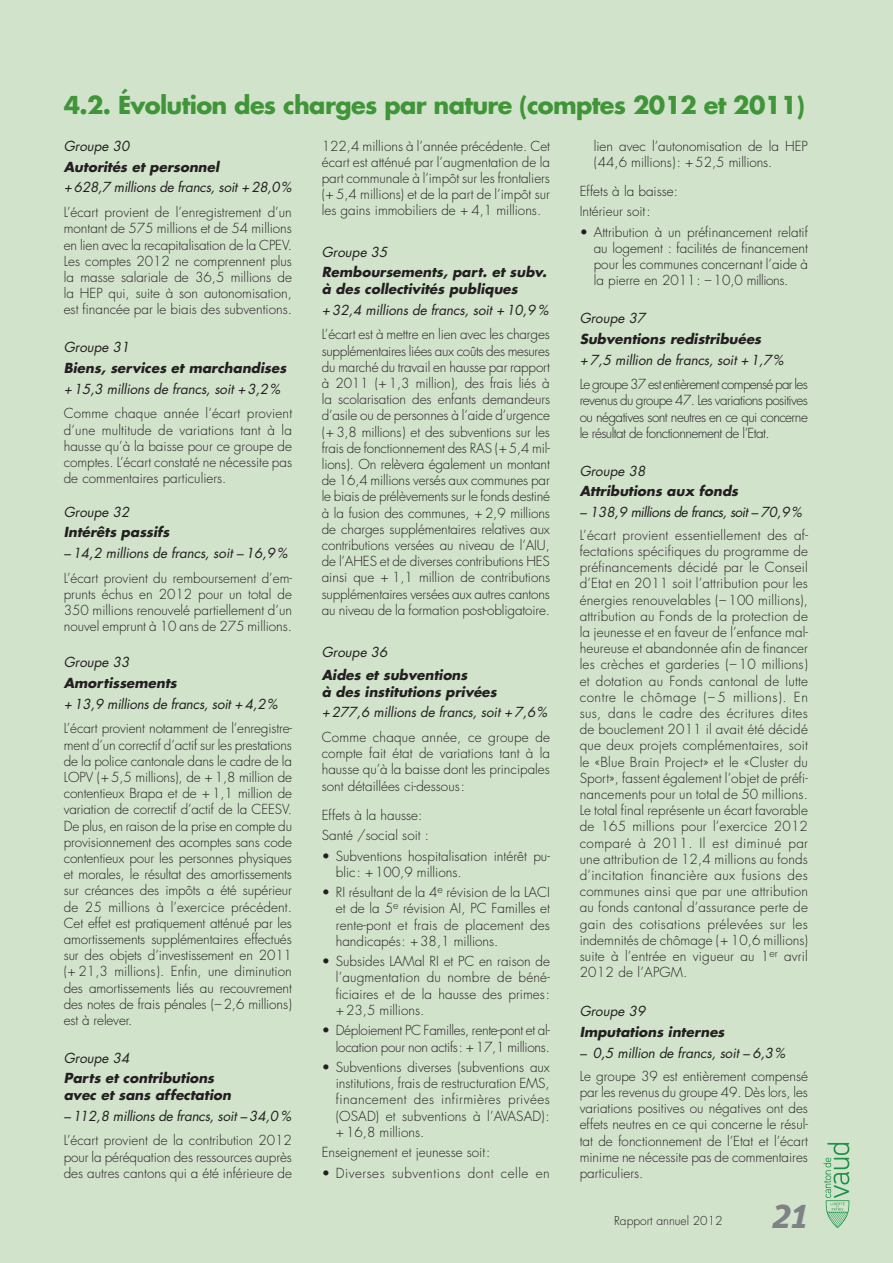
<style>
.page{position:relative;width:893px;height:1263px;background:#d2e3cc}
.page>*{position:absolute;margin:0;border:0;box-sizing:border-box;transform-origin:0 0}
.t1{font:italic 700 36px "Unit";color:#808285}
.Titre_Comptes_2_-_Ve{font:700 24px "Futura";letter-spacing:-.03em;color:#3f9537}
.Texte{font:300 13.5px/16.2px "Futura";color:#231f20;text-align:justify}
.Texte_retrait_puces{font:300 13.5px/16.2px "Futura";color:#231f20;text-align:justify}
.Intertitre_Comptes{font:italic 13.5px "Futura";letter-spacing:-.01em;color:#231f20}
.Intetitre_Comptes{font:italic 700 13.5px/16.5px "Futura";color:#231f20}
.Texte_retrait_puces-2{font:300 13.5px/16.2px "Futura";letter-spacing:-.02em;color:#231f20;text-align:right}
.Intertitre_Comptes-2{font:italic 13.5px "Futura";letter-spacing:-.04em;color:#231f20}
.Texte_retrait_puces-3{font:300 13.5px "Futura";letter-spacing:.035em;color:#231f20}
.t2{font:300 12px "Futura";color:#231f20}
</style>
<div class="page">
<svg style="left:823px;top:1143px;width:26px;height:85px"></svg>
<p class="Titre_Comptes_2_-_Ve" style="left:64px;top:88px;width:743px">4.2. Évolution des charges par nature (comptes 2012 et 2011)</p>
<p class="Intertitre_Comptes" style="left:64px;top:137px;width:67px">Groupe 30</p>
<p class="Intetitre_Comptes" style="left:64px;top:158px;width:157px">Autorités et personnel</p>
<p class="Intertitre_Comptes" style="left:64px;top:178px;width:229px">+ 628,7 millions de francs, soit + 28,0%</p>
<p class="Texte" style="left:64px;top:204px;width:230px">L’écart provient de l’enregistrement d’un montant de 575 millions et de 54 millions en lien avec la recapitalisation de la CPEV.<br>Les comptes 2012 ne comprennent plus la masse salariale de 36,5 millions de la HEP qui, suite à son autonomisation, est financée par le biais des subventions.</p>
<p class="Intertitre_Comptes" style="left:64px;top:338px;width:67px">Groupe 31</p>
<p class="Intetitre_Comptes" style="left:64px;top:359px;width:224px">Biens, services et marchandises</p>
<p class="Intertitre_Comptes" style="left:64px;top:379px;width:218px">+15,3 millions de francs, soit +3,2%</p>
<p class="Texte" style="left:64px;top:406px;width:230px">Comme chaque année l’écart provient d’une multitude de variations tant à la hausse qu’à la baisse pour ce groupe de comptes. L’écart constaté ne nécessite pas de commentaires particuliers.</p>
<p class="Intertitre_Comptes" style="left:64px;top:502px;width:67px">Groupe 32</p>
<p class="Intetitre_Comptes" style="left:64px;top:524px;width:107px">Intérêts passifs</p>
<p class="Intertitre_Comptes" style="left:64px;top:544px;width:225px">– 14,2 millions de francs, soit – 16,9%</p>
<p class="Texte" style="left:64px;top:570px;width:230px">L’écart provient du remboursement d’em&shy;prunts échus en 2012 pour un total de 350 millions renouvelé partiellement d’un nouvel emprunt à 10 ans de 275 millions.</p>
<p class="Intertitre_Comptes" style="left:64px;top:653px;width:67px">Groupe 33</p>
<p class="Intetitre_Comptes" style="left:64px;top:674px;width:115px">Amortissements</p>
<p class="Intertitre_Comptes" style="left:64px;top:694px;width:215px">+ 13,9 millions de francs, soit + 4,2%</p>
<p class="Texte" style="left:64px;top:721px;width:230px">L’écart provient notamment de l’enregistre&shy;ment d’un correctif d’actif sur les prestations de la police cantonale dans le cadre de la LOPV (+ 5,5 millions), de + 1,8 million de contentieux Brapa et de + 1,1 million de variation de correctif d’actif de la CEESV.<br>De plus, en raison de la prise en compte du provisionnement des acomptes sans code contentieux pour les personnes physiques et morales, le résultat des amortissements sur créances des impôts a été supérieur de 25 millions à l’exercice précédent.<br>Cet effet est pratiquement atténué par les amortissements supplémentaires effectués sur des objets d’investissement en 2011 (+ 21,3 millions). Enfin, une diminution des amortissements liés au recouvrement des notes de frais pénales (– 2,6 millions) est à relever.</p>
<p class="Intertitre_Comptes" style="left:64px;top:1048px;width:67px">Groupe 34</p>
<p class="Intetitre_Comptes" style="left:64px;top:1070px;width:169px">Parts et contributions avec et sans affectation</p>
<p class="Intertitre_Comptes" style="left:64px;top:1106px;width:229px">– 112,8 millions de francs, soit – 34,0 %</p>
<p class="Texte" style="left:64px;top:1133px;width:230px">L’écart provient de la contribution 2012 pour la péréquation des ressources auprès des autres cantons qui a été inférieure de</p>
<p class="Texte" style="left:322px;top:138px;width:230px">122,4 millions à l’année précédente. Cet écart est atténué par l’augmentation de la part communale à l’impôt sur les frontaliers (+ 5,4 millions) et de la part de l’impôt sur les gains immobiliers de + 4,1 millions.</p>
<p class="Intertitre_Comptes" style="left:322px;top:242px;width:67px">Groupe 35</p>
<p class="Intetitre_Comptes" style="left:322px;top:264px;width:226px">Remboursements, part. et subv. à des collectivités publiques</p>
<p class="Intertitre_Comptes" style="left:322px;top:300px;width:228px">+ 32,4 millions de francs, soit +10,9 %</p>
<p class="Texte" style="left:322px;top:327px;width:230px">L’écart est à mettre en lien avec les charges supplémentaires liées aux coûts des mesures du marché du travail en hausse par rapport à 2011 (+ 1,3 million), des frais liés à la scolarisation des enfants demandeurs d’asile ou de personnes à l’aide d’urgence (+ 3,8 millions) et des subventions sur les frais de fonctionnement des RAS (+5,4 mil&shy;lions). On relèvera également un montant de 16,4 millions versés aux communes par le biais de prélèvements sur le fonds destiné à la fusion des communes, + 2,9 millions de charges supplémentaires relatives aux contributions versées au niveau de l’AIU, de l’AHES et de diverses contributions HES ainsi que + 1,1 million de contributions supplémentaires versées aux autres cantons au niveau de la formation post-obligatoire.</p>
<p class="Intertitre_Comptes" style="left:322px;top:643px;width:67px">Groupe 36</p>
<p class="Intetitre_Comptes" style="left:322px;top:667px;width:177px">Aides et subventions<br>à des institutions privées</p>
<p class="Intertitre_Comptes" style="left:322px;top:703px;width:227px">+277,6 millions de francs, soit + 7,6%</p>
<p class="Texte" style="left:322px;top:729px;width:230px">Comme chaque année, ce groupe de compte fait état de variations tant à la hausse qu’à la baisse dont les principales sont détaillées ci-dessous:</p>
<p class="Texte" style="left:322px;top:807px;width:102px">Effets à la hausse:</p>
<p class="Texte" style="left:322px;top:827px;width:109px">Santé /social soit :</p>
<p class="Texte_retrait_puces" style="left:336px;top:848px;width:216px;text-indent:-14px">• Subventions hospitalisation intérêt pu&shy;blic: +100,9 millions.</p>
<p class="Texte_retrait_puces" style="left:336px;top:884px;width:216px;text-indent:-14px">• RI résultant de la 4<sup>e</sup> révision de la LACI et de la 5<sup>e</sup> révision AI, PC Familles et rente-pont et frais de placement des handicapés: +38,1 millions.</p>
<p class="Texte_retrait_puces" style="left:336px;top:954px;width:216px;text-indent:-14px">• Subsides LAMal RI et PC en raison de l’augmentation du nombre de béné&shy;ficiaires et de la hausse des primes: +23,5 millions.</p>
<p class="Texte_retrait_puces-2" style="left:322px;top:1023px;width:230px">• Déploiement PC Familles, rente-pont et al&shy;location pour non actifs: +17,1 millions.</p>
<p class="Texte_retrait_puces" style="left:336px;top:1059px;width:216px;text-indent:-14px">• Subventions diverses (subventions aux institutions, frais de restructuration EMS, financement des infirmières privées (OSAD) et subventions à l’AVASAD): +16,8 millions.</p>
<p class="Texte" style="left:322px;top:1144px;width:170px">Enseignement et jeunesse soit:</p>
<p class="Texte_retrait_puces-3" style="left:322px;top:1164px;width:229px">• Diverses subventions dont celle en</p>
<p class="Texte_retrait_puces" style="left:594px;top:138px;width:216px">lien avec l’autonomisation de la HEP (44,6 millions): +52,5 millions.</p>
<p class="Texte" style="left:580px;top:183px;width:100px">Effets à la baisse:</p>
<p class="Texte" style="left:580px;top:204px;width:72px">Intérieur soit:</p>
<p class="Texte_retrait_puces" style="left:594px;top:224px;width:216px;text-indent:-14px">• Attribution à un préfinancement relatif au logement : facilités de financement pour les communes concernant l’aide à la pierre en 2011: – 10,0 millions.</p>
<p class="Intertitre_Comptes" style="left:580px;top:309px;width:67px">Groupe 37</p>
<p class="Intetitre_Comptes" style="left:580px;top:330px;width:183px">Subventions redistribuées</p>
<p class="Intertitre_Comptes" style="left:580px;top:350px;width:205px">+ 7,5 million de francs, soit + 1,7%</p>
<p class="Texte" style="left:580px;top:377px;width:230px">Le groupe 37 est entièrement compensé par les revenus du groupe 47. Les variations positives ou négatives sont neutres en ce qui concerne le résultat de fonctionnement de l’Etat.</p>
<p class="Intertitre_Comptes" style="left:580px;top:461px;width:67px">Groupe 38</p>
<p class="Intetitre_Comptes" style="left:580px;top:483px;width:160px">Attributions aux fonds</p>
<p class="Intertitre_Comptes-2" style="left:580px;top:503px;width:224px">– 138,9 millions de francs, soit – 70,9%</p>
<p class="Texte" style="left:580px;top:527px;width:230px">L’écart provient essentiellement des af&shy;fectations spécifiques du programme de préfinancements décidé par le Conseil d’Etat en 2011 soit l’attribution pour les énergies renouvelables (– 100 millions), attribution au Fonds de la protection de la jeunesse et en faveur de l’enfance mal&shy;heureuse et abandonnée afin de financer les crèches et garderies (– 10 millions) et dotation au Fonds cantonal de lutte contre le chômage (– 5 millions). En sus, dans le cadre des écritures dites de bouclement 2011 il avait été décidé que deux projets complémentaires, soit le «Blue Brain Project» et le «Cluster du Sport», fassent également l’objet de préfi&shy;nancements pour un total de 50 millions.<br>Le total final représente un écart favorable de 165 millions pour l’exercice 2012 comparé à 2011. Il est diminué par une attribution de 12,4 millions au fonds d’incitation financière aux fusions des communes ainsi que par une attribution au fonds cantonal d’assurance perte de gain des cotisations prélevées sur les indemnités de chômage (+ 10,6 millions) suite à l’entrée en vigueur au 1<sup>er</sup> avril 2012 de l’APGM.</p>
<p class="Intertitre_Comptes" style="left:580px;top:1002px;width:67px">Groupe 39</p>
<p class="Intetitre_Comptes" style="left:580px;top:1023px;width:146px">Imputations internes</p>
<p class="Intertitre_Comptes" style="left:580px;top:1043px;width:207px">– 0,5 million de francs, soit – 6,3%</p>
<p class="Texte" style="left:580px;top:1068px;width:230px">Le groupe 39 est entièrement compensé par les revenus du groupe 49. Dès lors, les variations positives ou négatives ont des effets neutres en ce qui concerne le résul&shy;tat de fonctionnement de l’Etat et l’écart minime ne nécessite pas de commentaires particuliers.</p>
<p class="t2" style="left:614px;top:1213px;width:110px">Rapport annuel 2012</p>
<h1 class="t1" style="left:773px;top:1193px;width:36px">21</h1>
</div>
